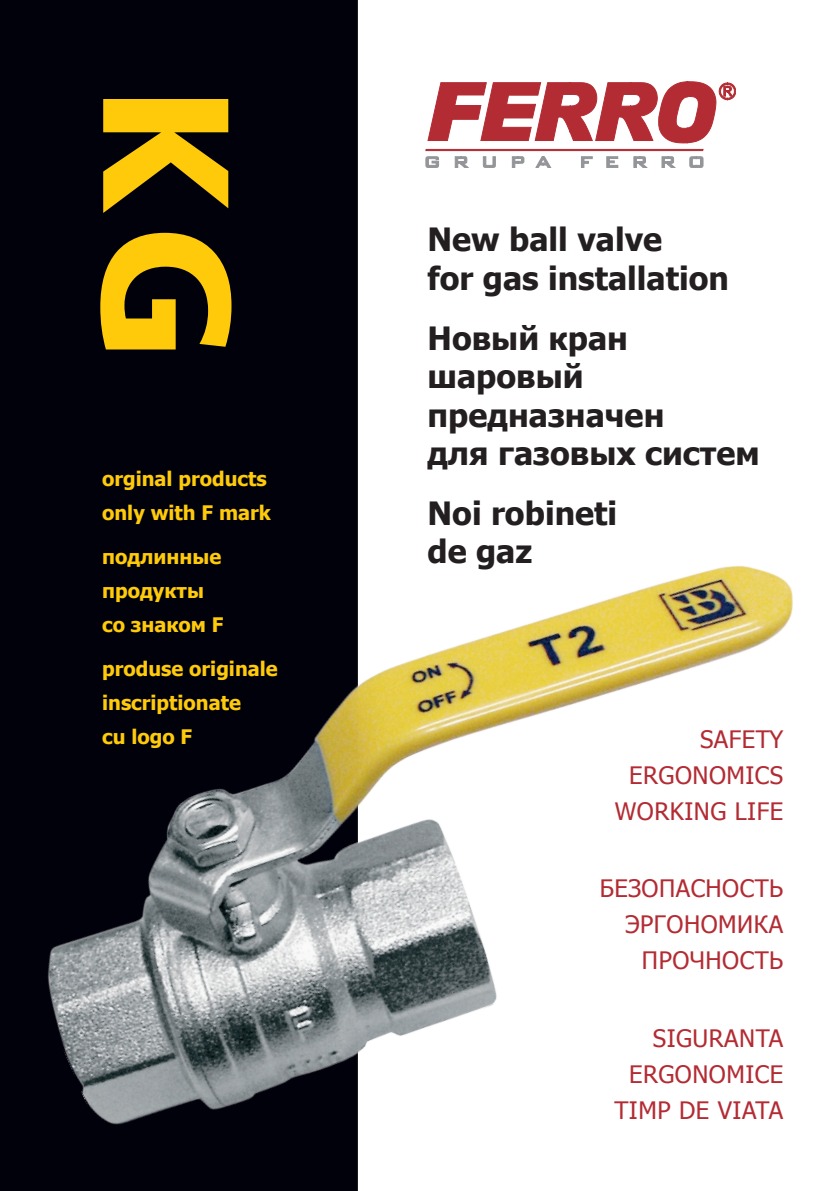
<style>
.page{position:relative;width:840px;height:1191px;background:#fff}
.page>*{position:absolute;margin:0;border:0;box-sizing:border-box;transform-origin:0 0}
.t1{font:180px "Humnst 777 Blk EU";color:#feca0a}
.t2{font:700 32px/38.4px "Tahoma";color:#231f20}
.t3{font:24px "Tahoma";letter-spacing:.02em;color:#b32b33}
.t4{font:700 20px/34px "Tahoma";color:#feca0a}
</style>
<div class="page">
<div style="left:0;top:0;width:357px;height:1191px;background:#00010a"></div>
<svg style="left:425px;top:156px;width:277px;height:11px"></svg>
<svg style="left:427px;top:81px;width:308px;height:62px"></svg>
<div style="left:425px;top:149px;width:277px;height:2px;border:1px solid #b32b33"></div>
<img style="left:0;top:509px;width:793px;height:659px">
<p class="t1" style="left:282px;top:87px;width:275px;rotate:90deg">KG</p>
<p class="t4" style="left:102px;top:460px;width:170px">orginal products only with F mark</p>
<p class="t4" style="left:102px;top:538px;width:121px">подлинные продукты</p>
<p class="t4" style="left:102px;top:606px;width:123px">со знаком F</p>
<p class="t4" style="left:102px;top:650px;width:177px">produse originale inscriptionate</p>
<p class="t4" style="left:102px;top:718px;width:91px">cu logo F</p>
<p class="t2" style="left:427px;top:218px;width:236px">New ball valve</p>
<p class="t2" style="left:427px;top:257px;width:303px">for gas installation</p>
<p class="t2" style="left:427px;top:317px;width:202px">Новый кран</p>
<p class="t2" style="left:427px;top:355px;width:238px">шаровый предназначен</p>
<p class="t2" style="left:427px;top:432px;width:333px">для газовых систем</p>
<p class="t2" style="left:427px;top:492px;width:191px">Noi robineti</p>
<p class="t2" style="left:427px;top:530px;width:106px">de gaz</p>
<p class="t3" style="left:699px;top:723px;width:84px">SAFETY</p>
<p class="t3" style="left:628px;top:759px;width:155px">ERGONOMICS</p>
<p class="t3" style="left:614px;top:795px;width:170px">WORKING LIFE</p>
<p class="t3" style="left:599px;top:872px;width:185px">БЕЗОПАСНОСТЬ</p>
<p class="t3" style="left:625px;top:908px;width:159px">ЭРГОНОМИКА</p>
<p class="t3" style="left:641px;top:944px;width:143px">ПРОЧНОСТЬ</p>
<p class="t3" style="left:652px;top:1022px;width:132px">SIGURANTA</p>
<p class="t3" style="left:628px;top:1058px;width:155px">ERGONOMICE</p>
<p class="t3" style="left:614px;top:1094px;width:170px">TIMP DE VIATA</p>
</div>
